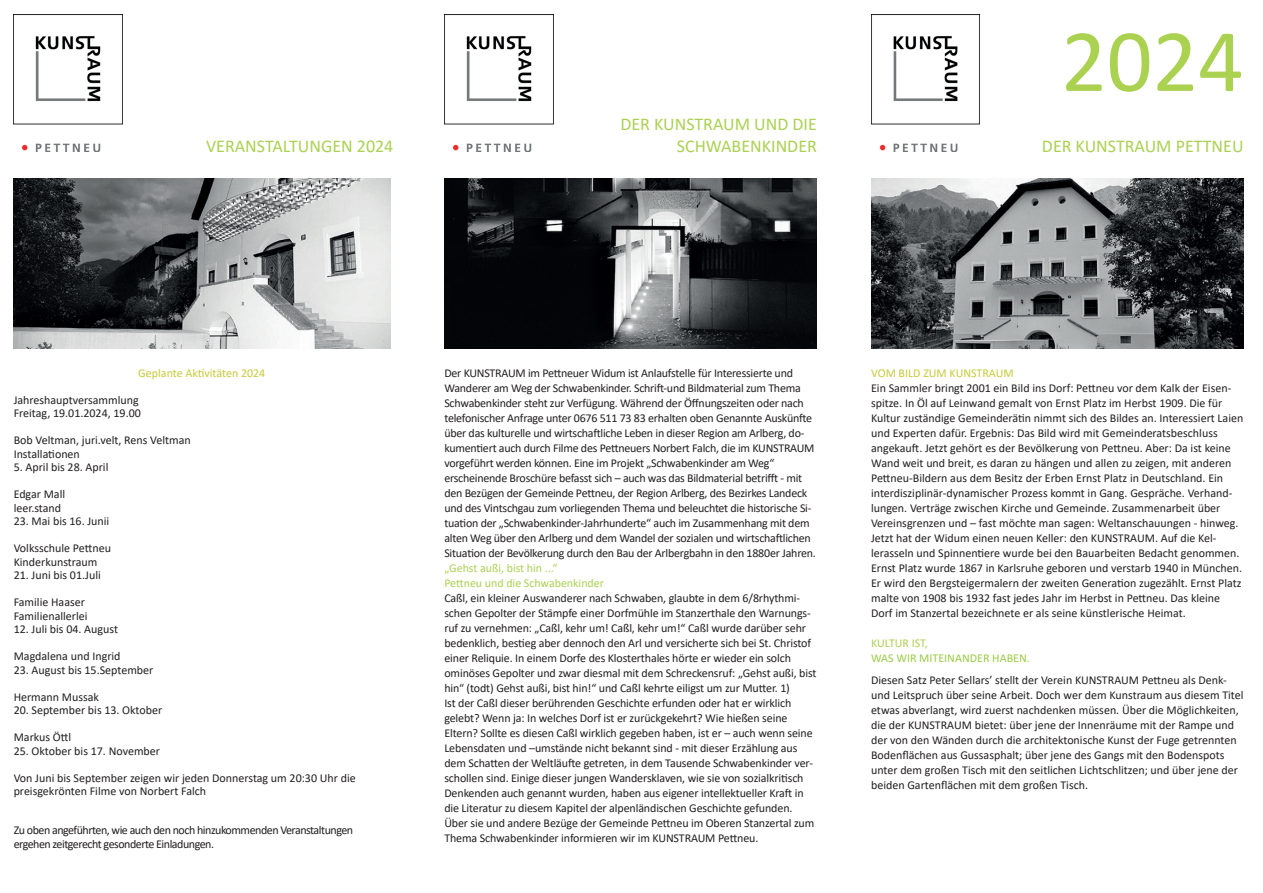
<style>
.page{position:relative;width:1263px;height:893px;background:#fff}
.page>*{position:absolute;margin:0;border:0;box-sizing:border-box;transform-origin:0 0}
.t1{font:90px "Calibri";color:#abd151}
.t2{font:18px/21.6px "Calibri";color:#abd152;text-align:right}
.t3{font:12px/15px "Calibri";letter-spacing:-.01em;color:#231f20}
.t4{font:12px/14.4px "Calibri";letter-spacing:-.04em;color:#231f20}
.t5{font:12px "Calibri";color:#c7ca38}
.t6{font:12px "Calibri";color:#9bcb44}
.t7{font:12px "Calibri";color:#abd152}
.s1{color:#c4c33c}
.s2{color:#abd152}
</style>
<div class="page">
<img style="left:871px;top:15px;width:109px;height:136px">
<img style="left:871px;top:179px;width:372px;height:170px">
<img style="left:14px;top:15px;width:109px;height:136px">
<img style="left:14px;top:179px;width:376px;height:170px">
<img style="left:444px;top:15px;width:109px;height:136px">
<img style="left:444px;top:179px;width:373px;height:170px">
<h1 class="t1" style="left:1061px;top:-1px;width:184px">2024</h1>
<h2 class="t2" style="left:620px;top:113px;width:198px">DER KUNSTRAUM UND DIE<br>SCHWABENKINDER</h2>
<h2 class="t2" style="left:206px;top:134px;width:189px">VERANSTALTUNGEN 2024</h2>
<h2 class="t2" style="left:1042px;top:134px;width:203px">DER KUNSTRAUM PETTNEU</h2>
<p class="t5" style="left:138px;top:364px;width:129px">Geplante Aktivitäten 2024</p>
<p class="t3" style="left:14px;top:393px;width:129px;line-height:13.5px">Jahreshauptversammlung<br>Freitag, 19.01.2024, 19.00</p>
<p class="t3" style="left:14px;top:433px;width:179px;line-height:13.5px">Bob Veltman, juri.velt, Rens Veltman<br>Installationen</p>
<p class="t3" style="left:14px;top:460px;width:96px">5. April bis 28. April</p>
<p class="t3" style="left:14px;top:487px;width:53px;line-height:13.5px">Edgar Mall leer.stand</p>
<p class="t3" style="left:14px;top:514px;width:97px">23. Mai bis 16. Junii</p>
<p class="t3" style="left:14px;top:541px;width:99px;line-height:13.5px">Volksschule Pettneu<br>Kinderkunstraum</p>
<p class="t3" style="left:14px;top:568px;width:89px">21. Juni bis 01.Juli</p>
<p class="t3" style="left:14px;top:595px;width:75px;line-height:13.5px">Familie Haaser<br>Familienallerlei</p>
<p class="t3" style="left:14px;top:622px;width:106px">12. Juli bis 04. August</p>
<p class="t3" style="left:14px;top:649px;width:108px">Magdalena und Ingrid</p>
<p class="t3" style="left:14px;top:662px;width:141px">23. August bis 15.September</p>
<p class="t3" style="left:14px;top:689px;width:87px">Hermann Mussak</p>
<p class="t3" style="left:14px;top:703px;width:150px">20. September bis 13. Oktober</p>
<p class="t3" style="left:14px;top:730px;width:59px">Markus Öttl</p>
<p class="t3" style="left:14px;top:743px;width:148px">25. Oktober bis 17. November</p>
<p class="t3" style="left:14px;top:771px;width:344px;line-height:13.5px">Von Juni bis September zeigen wir jeden Donnerstag um 20:30 Uhr die preisgekrönten Filme von Norbert Falch</p>
<p class="t4" style="left:14px;top:822px;width:341px">Zu oben angeführten, wie auch den noch hinzukommenden Veranstaltungen ergehen zeitgerecht gesonderte Einladungen.</p>
<p class="t3" style="left:444px;top:365px;width:373px">Der KUNSTRAUM im Pettneuer Widum ist Anlaufstelle für Interessierte und Wanderer am Weg der Schwabenkinder. Schrift-und Bildmaterial zum Thema Schwabenkinder steht zur Verfügung. Während der Öffnungszeiten oder nach telefonischer Anfrage unter 0676 511 73 83 erhalten oben Genannte Auskünfte über das kulturelle und wirtschaftliche Leben in dieser Region am Arlberg, do&shy;kumentiert auch durch Filme des Pettneuers Norbert Falch, die im KUNSTRAUM vorgeführt werden können. Eine im Projekt „Schwabenkinder am Weg“ erscheinende Broschüre befasst sich – auch was das Bildmaterial betrifft - mit den Bezügen der Gemeinde Pettneu, der Region Arlberg, des Bezirkes Landeck und des Vintschgau zum vorliegenden Thema und beleuchtet die historische Si&shy;tuation der „Schwabenkinder-Jahrhunderte“ auch im Zusammenhang mit dem alten Weg über den Arlberg und dem Wandel der sozialen und wirtschaftlichen Situation der Bevölkerung durch den Bau der Arlbergbahn in den 1880er Jahren. <span class="s1">„</span><span class="s2">Gehst außi, bist hin ...“<br>Pettneu und die Schwabenkinder</span></p>
<p class="t3" style="left:444px;top:590px;width:374px">Caßl, ein kleiner Auswanderer nach Schwaben, glaubte in dem 6/8rhythmi&shy;schen Gepolter der Stämpfe einer Dorfmühle im Stanzerthale den Warnungs&shy;ruf zu vernehmen: „Caßl, kehr um! Caßl, kehr um!“ Caßl wurde darüber sehr bedenklich, bestieg aber dennoch den Arl und versicherte sich bei St. Christof einer Reliquie. In einem Dorfe des Klosterthales hörte er wieder ein solch ominöses Gepolter und zwar diesmal mit dem Schreckensruf: „Gehst außi, bist hin“ (todt) Gehst außi, bist hin!“ und Caßl kehrte eiligst um zur Mutter. 1)<br>Ist der Caßl dieser berührenden Geschichte erfunden oder hat er wirklich gelebt? Wenn ja: In welches Dorf ist er zurückgekehrt? Wie hießen seine Eltern? Sollte es diesen Caßl wirklich gegeben haben, ist er – auch wenn seine Lebensdaten und –umstände nicht bekannt sind - mit dieser Erzählung aus dem Schatten der Weltläufte getreten, in dem Tausende Schwabenkinder ver&shy;schollen sind. Einige dieser jungen Wandersklaven, wie sie von sozialkritisch Denkenden auch genannt wurden, haben aus eigener intellektueller Kraft in die Literatur zu diesem Kapitel der alpenländischen Geschichte gefunden.<br>Über sie und andere Bezüge der Gemeinde Pettneu im Oberen Stanzertal zum Thema Schwabenkinder informieren wir im KUNSTRAUM Pettneu.</p>
<p class="t5" style="left:871px;top:364px;width:144px">VOM BILD ZUM KUNSTRAUM</p>
<p class="t3" style="left:871px;top:380px;width:374px">Ein Sammler bringt 2001 ein Bild ins Dorf: Pettneu vor dem Kalk der Eisen&shy;spitze. In Öl auf Leinwand gemalt von Ernst Platz im Herbst 1909. Die für Kultur zuständige Gemeinderätin nimmt sich des Bildes an. Interessiert Laien und Experten dafür. Ergebnis: Das Bild wird mit Gemeinderatsbeschluss angekauft. Jetzt gehört es der Bevölkerung von Pettneu. Aber: Da ist keine Wand weit und breit, es daran zu hängen und allen zu zeigen, mit anderen Pettneu-Bildern aus dem Besitz der Erben Ernst Platz in Deutschland. Ein interdisziplinär-dynamischer Prozess kommt in Gang. Gespräche. Verhand&shy;lungen. Verträge zwischen Kirche und Gemeinde. Zusammenarbeit über Vereinsgrenzen und – fast möchte man sagen: Weltanschauungen - hinweg.<br>Jetzt hat der Widum einen neuen Keller: den KUNSTRAUM. Auf die Kel&shy;lerasseln und Spinnentiere wurde bei den Bauarbeiten Bedacht genommen.<br>Ernst Platz wurde 1867 in Karlsruhe geboren und verstarb 1940 in München.<br>Er wird den Bergsteigermalern der zweiten Generation zugezählt. Ernst Platz malte von 1908 bis 1932 fast jedes Jahr im Herbst in Pettneu. Das kleine Dorf im Stanzertal bezeichnete er als seine künstlerische Heimat.</p>
<p class="t7" style="left:871px;top:634px;width:58px">KULTUR IST,</p>
<p class="t6" style="left:871px;top:649px;width:160px">WAS WIR MITEINANDER HABEN.</p>
<p class="t3" style="left:871px;top:672px;width:374px">Diesen Satz Peter Sellars’ stellt der Verein KUNSTRAUM Pettneu als Denk&shy;und Leitspruch über seine Arbeit. Doch wer dem Kunstraum aus diesem Titel etwas abverlangt, wird zuerst nachdenken müssen. Über die Möglichkeiten, die der KUNSTRAUM bietet: über jene der Innenräume mit der Rampe und der von den Wänden durch die architektonische Kunst der Fuge getrennten Bodenflächen aus Gussasphalt; über jene des Gangs mit den Bodenspots unter dem großen Tisch mit den seitlichen Lichtschlitzen; und über jene der beiden Gartenflächen mit dem großen Tisch.</p>
</div>
